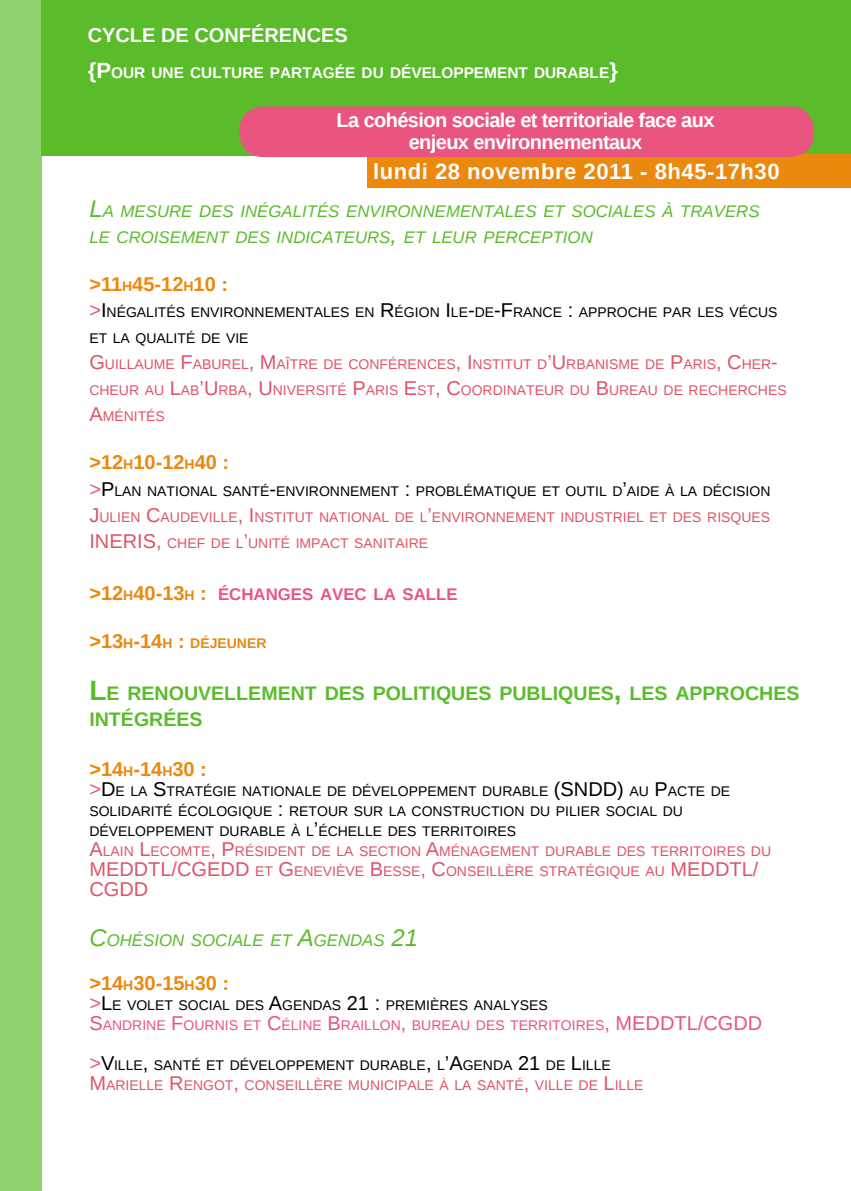
<style>
.page{position:relative;width:851px;height:1191px;background:#fff}
.page>*{position:absolute;margin:0;border:0;box-sizing:border-box;transform-origin:0 0}
.t1{font:700 22px "Liberation Sans";letter-spacing:.025em;color:#fff}
.t2{font:700 20px/22px "Liberation Sans";letter-spacing:-.03em;color:#fff;text-align:center}
.t3{font:700 20px "Liberation Sans";color:#eb880e}
.t4{font:20px "Liberation Sans";color:#de5569}
.t5{font:700 20px "Liberation Sans";color:#fff}
.t6{font:20px "Liberation Sans";color:#ea5580}
.t7{font:700 19.6px "Liberation Sans";color:#5bbc2b}
.t8{font:italic 16.8px/26px "Liberation Sans";color:#5bbc2b}
.t9{font:700 16.8px "Liberation Sans";color:#ea5580}
.t10{font:700 15.4px "Liberation Sans";color:#fff}
.t11{font:14px/26px "Liberation Sans";color:#de5569}
.t12{font:14px/20px "Liberation Sans";color:#000}
.t13{font:14px/20px "Liberation Sans";color:#ea5580}
.t14{font:700 14px "Liberation Sans";color:#eb880e}
.s1{font-style:inherit}
.s2{font-size:22px}
.s3{font-size:24px}
.s4{font-size:14px}
.s5{font-size:20px;color:#ea5580}
.s6{font-size:20px;color:#000}
.s7{color:#000}
.s8{font-size:20px}
.s9{font-size:20px;color:#eb880e}
.s10{font-size:14px;color:#eb880e}
.s11{font-size:28px}
.s12{font-size:20px;color:#de5569}
.s13{color:#de5569}
</style>
<div class="page">
<div style="left:0;top:0;width:42px;height:1191px;background:#8ed16d"></div>
<div style="left:41px;top:0;width:809px;height:156px;background:#5bbc2b"></div>
<div style="left:367px;top:154px;width:483px;height:34px;background:#eb880e"></div>
<div style="left:239px;top:106px;width:575px;height:51px;background:#ea5580;border-radius:24px"></div>
<h2 class="t5" style="left:88px;top:21px;width:262px">CYCLE DE CONF<span class="s1">é</span>RENCES</h2>
<p class="t10" style="left:88px;top:62px;width:345px"><span class="s2">{P</span>OUR UNE CULTURE PARTAGÉE DU DÉVELOPPE</p>
<p class="t10" style="left:484px;top:62px;width:135px">MENT DURABLE<span class="s2">}</span></p>
<h2 class="t2" style="left:336px;top:108px;width:379px">La cohésion sociale et territoriale face aux enjeux environnementaux</h2>
<h1 class="t1" style="left:373px;top:156px;width:408px">lundi 28 novembre 2011 - 8h45-17h30</h1>
<p class="t8" style="left:89px;top:198px;width:671px"><span class="s3">L</span>A MESURE DES INÉGALITÉS ENVIRONNEMENTALES ET SOCIALES À TRAVERS<br>LE CROISEMENT DES INDICATEURS<span class="s3">,</span> ET LEUR PERCEPTION</p>
<h2 class="t3" style="left:89px;top:271px;width:140px">&gt;11<span class="s4">H</span>45-12<span class="s4">H</span>10 :</h2>
<p class="t11" style="left:89px;top:300px;width:698px"><span class="s5">&gt;</span><span class="s6">I</span><span class="s7">NÉGALITÉS ENVI RONNEMENTALES EN</span> <span class="s6">R</span><span class="s7">ÉGION</span> <span class="s6">I</span><span class="s7">LE</span><span class="s6">-</span><span class="s7">DE</span><span class="s6">-F</span><span class="s7">RANCE</span> <span class="s6">:</span> <span class="s7">APPROCHE PAR LES VÉCUS ET LA QUALITÉ DE VI E<br></span><span class="s8">G</span> UI LLAUME <span class="s8">F</span>ABUREL<span class="s8">, M</span>AÎTRE DE CONFÉRENCES<span class="s8">, I</span>NSTITUT D<span class="s8">’U</span> RBANISME DE <span class="s8">P</span>ARIS<span class="s8">, C</span>HER<span class="s8">-</span>CHEUR AU <span class="s8">L</span>AB<span class="s8">’U</span> RBA<span class="s8">, U</span> NIVERSITÉ <span class="s8">P</span>ARIS <span class="s8">E</span>ST<span class="s8">, C</span>OORDI NATEUR DU <span class="s8">B</span>UREAU DE RECHERCHES <span class="s8">A</span>MÉNITÉS</p>
<h2 class="t3" style="left:89px;top:449px;width:141px">&gt;12<span class="s4">H</span>10-12<span class="s4">H</span>40 :</h2>
<p class="t11" style="left:89px;top:478px;width:682px"><span class="s5">&gt;</span><span class="s6">P</span><span class="s7">LAN NATIONAL SANTÉ</span><span class="s6">-</span><span class="s7">ENVI RONNEMENT</span> <span class="s6">:</span> <span class="s7">PROBLÉMATIQUE ET OUTI L D</span><span class="s6">’</span><span class="s7">AI DE À LA DÉCISION<br></span><span class="s8">J</span>ULI EN <span class="s8">C</span>AUDEVI LLE<span class="s8">, I</span>NSTITUT NATIONAL DE L<span class="s8">’</span>ENVI RONNEMENT I NDUSTRI EL ET DES RISQUES</p>
<h2 class="t4" style="left:89px;top:529px;width:20px">INER</h2>
<p class="t11" style="left:137px;top:530px;width:292px"><span class="s8">IS,</span> CHEF DE L<span class="s8">’</span>UNITÉ I MPACT SANITAI RE</p>
<p class="t9" style="left:89px;top:582px;width:348px"><span class="s9">&gt;12</span><span class="s10">H</span><span class="s9">40-13</span><span class="s10">H</span> <span class="s9">:</span> ÉCHANGES AVEC LA SALLE</p>
<p class="t14" style="left:89px;top:633px;width:158px"><span class="s8">&gt;13</span>H<span class="s8">-14</span>H <span class="s8">:</span> DÉJEUNER</p>
<h3 class="t7" style="left:89px;top:679px;width:53px"><span class="s11">L</span>E RENO</h3>
<h3 class="t7" style="left:184px;top:679px;width:41px">UVELLE</h3>
<h3 class="t7" style="left:261px;top:679px;width:78px">MENTDES</h3>
<h3 class="t7" style="left:373px;top:679px;width:14px">POL</h3>
<h3 class="t7" style="left:413px;top:679px;width:230px">ITIQUES PUBLIQUES<span class="s11">,</span> LES</h3>
<h3 class="t7" style="left:675px;top:679px;width:29px">APPROC</h3>
<h3 class="t7" style="left:759px;top:679px;width:28px">HES</h3>
<h3 class="t7" style="left:89px;top:705px;width:101px">INTÉGRÉES</h3>
<h2 class="t3" style="left:89px;top:755px;width:119px">&gt;14<span class="s4">H</span>-14<span class="s4">H</span>30 :</h2>
<p class="t12" style="left:89px;top:781px;width:486px"><span class="s5">&gt;</span><span class="s8">D</span>E LA <span class="s8">S</span>TRATÉGI E NATIONALE DE DÉVELOPPEMENT DURABLE <span class="s8">(SNDD</span></p>
<p class="t12" style="left:89px;top:781px;width:683px;text-indent:528px"><span class="s8">)</span> AU <span class="s8">P</span>ACTE DE<br>SOLI DARITÉ ÉCOLOGIQUE <span class="s8">:</span> RETOUR SUR LA CONSTRUCTION DU PI LI ER SOCIAL DU DÉVELOPPEMENT DURABLE À L<span class="s8">’</span>ÉCHELLE DES TERRITOI RES<br><span class="s12">A</span><span class="s13">LAI N</span> <span class="s12">L</span><span class="s13">ECOMTE</span><span class="s12">, P</span><span class="s13">RÉSI DENT DE LA SECTION</span> <span class="s12">A</span><span class="s13">MÉNAGEMENT DURABLE DES TERRITOI RES DU</span></p>
<h2 class="t4" style="left:89px;top:857px;width:15px">MEDDTL</h2>
<h2 class="t4" style="left:172px;top:857px;width:21px">/CGEDD</h2>
<p class="t11" style="left:255px;top:858px;width:430px">ET <span class="s8">G</span> ENEVI ÈVE <span class="s8">B</span>ESSE<span class="s8">, C</span>ONSEI LLÈRE STRATÉGIQUE AU <span class="s8">MEDDTL</span></p>
<h2 class="t4" style="left:752px;top:857px;width:7px">/</h2>
<h2 class="t4" style="left:89px;top:877px;width:16px">CGDD</h2>
<p class="t8" style="left:89px;top:926px;width:330px"><span class="s3">C</span>OHÉSION SOCIALE ET <span class="s3">A</span>GENDAS <span class="s3">21</span></p>
<h2 class="t3" style="left:89px;top:969px;width:141px">&gt;14<span class="s4">H</span>30-15<span class="s4">H</span>30 :</h2>
<p class="t13" style="left:89px;top:995px;width:541px"><span class="s8">&gt;</span><span class="s6">L</span><span class="s7">E VOLET SOCIAL DES</span> <span class="s6">A</span><span class="s7">GENDAS</span> <span class="s6">21 :</span> <span class="s7">PREMI ÈRES ANALYSES<br></span><span class="s8">S</span>ANDRI NE <span class="s8">F</span>OURNIS ET <span class="s8">C</span>ÉLI NE <span class="s8">B</span>RAI LLON<span class="s8">,</span> BUREAU DES TERRITOI RES<span class="s8">, MEDDTL</span></p>
<h2 class="t6" style="left:697px;top:1011px;width:21px">/CGDD</h2>
<p class="t11" style="left:89px;top:1055px;width:555px;line-height:20px"><span class="s5">&gt;</span><span class="s6">V</span><span class="s7">I LLE</span><span class="s6">,</span> <span class="s7">SANTÉ ET DÉVELOPPEMENT DURABLE</span><span class="s6">,</span> <span class="s7">L</span><span class="s6">’A</span><span class="s7">GENDA</span> <span class="s6">21</span> <span class="s7">DE</span> <span class="s6">L</span><span class="s7">I LLE<br></span><span class="s8">M</span>ARI ELLE <span class="s8">R</span>ENGOT<span class="s8">,</span> CONSEI LLÈRE MUNICIPALE À LA SANTÉ<span class="s8">,</span> VI LLE DE <span class="s8">L</span>I LLE</p>
</div>
